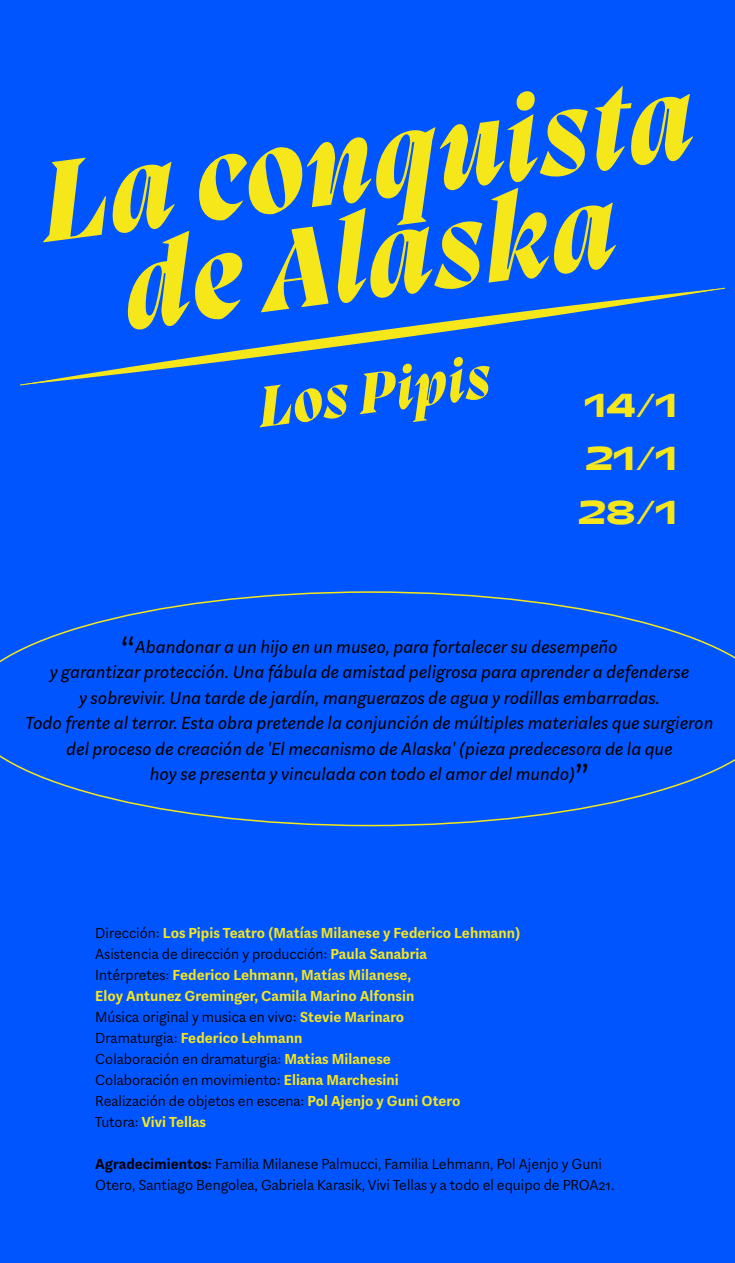
<style>
.page{position:relative;width:735px;height:1263px;background:#fff}
.page>*{position:absolute;margin:0;border:0;box-sizing:border-box;transform-origin:0 0}
.t1{font:italic 800 116.25px/97.9px "Migra";color:#f6e71a;text-align:center}
.t2{font:italic 800 58.65px "Migra";color:#f6e71a}
.t3{font:900 33.15px/53.6px "Adieu";color:#f6e71a;text-align:justify}
.t4{font:italic 18px/25.5px "Aspen";color:#000;text-align:center}
.t5{font:700 15px/21px "Aspen";color:#f6e71a}
.t6{font:300 15px/21px "Aspen";color:#000}
.s1{font-weight:300;font-style:normal;font-size:39px}
.s2{font-weight:300;color:#000}
.s3{font-weight:700}
</style>
<div class="page">
<div style="left:0;top:0;width:734px;height:1263px;background:#0155ff"></div>
<svg style="left:20px;top:288px;width:704px;height:97px"></svg>
<svg style="left:0;top:591px;width:734px;height:235px"></svg>
<h1 class="t1" style="left:36px;top:152px;width:657px;rotate:-7deg">La conquista de Alaska</h1>
<h2 class="t2" style="left:254px;top:370px;width:234px;rotate:-7deg">Los Pipis</h2>
<h3 class="t3" style="left:578px;top:378px;width:100px">14/1<br>21/1<br>28/1</h3>
<p class="t4" style="left:26px;top:635px;width:689px"><span class="s1">“</span>Abandonar a un hijo en un museo, para fortalecer su desempeño<br>y garantizar protección. Una fábula de amistad peligrosa para aprender a defenderse<br>y sobrevivir. Una tarde de jardín, manguerazos de agua y rodillas embarradas.<br>Todo frente al terror. Esta obra pretende la conjunción de múltiples materiales que surgieron del proceso de creación de 'El mecanismo de Alaska' (pieza predecesora de la que<br>hoy se presenta y vinculada con todo el amor del mundo)<span class="s1">”</span></p>
<p class="t5" style="left:95px;top:924px;width:426px"><span class="s2">Dirección:</span> Los Pipis Teatro (Matías Milanese y Federico Lehmann)<br><span class="s2">Asistencia de dirección y producción:</span> Paula Sanabria<br><span class="s2">Intérpretes:</span> Federico Lehmann, Matías Milanese,<br>Eloy Antunez Greminger, Camila Marino Alfonsin<br><span class="s2">Música original y musica en vivo:</span> Stevie Marinaro<br><span class="s2">Dramaturgia:</span> Federico Lehmann<br><span class="s2">Colaboración en dramaturgia:</span> Matias Milanese<br><span class="s2">Colaboración en movimiento:</span> Eliana Marchesini<br><span class="s2">Realización de objetos en escena:</span> Pol Ajenjo y Guni Otero<br><span class="s2">Tutora:</span> Vivi Tellas</p>
<p class="t6" style="left:95px;top:1155px;width:520px"><span class="s3">Agradecimientos:</span> Familia Milanese Palmucci, Familia Lehmann, Pol Ajenjo y Guni<br>Otero, Santiago Bengolea, Gabriela Karasik, Vivi Tellas y a todo el equipo de PROA21.</p>
</div>
